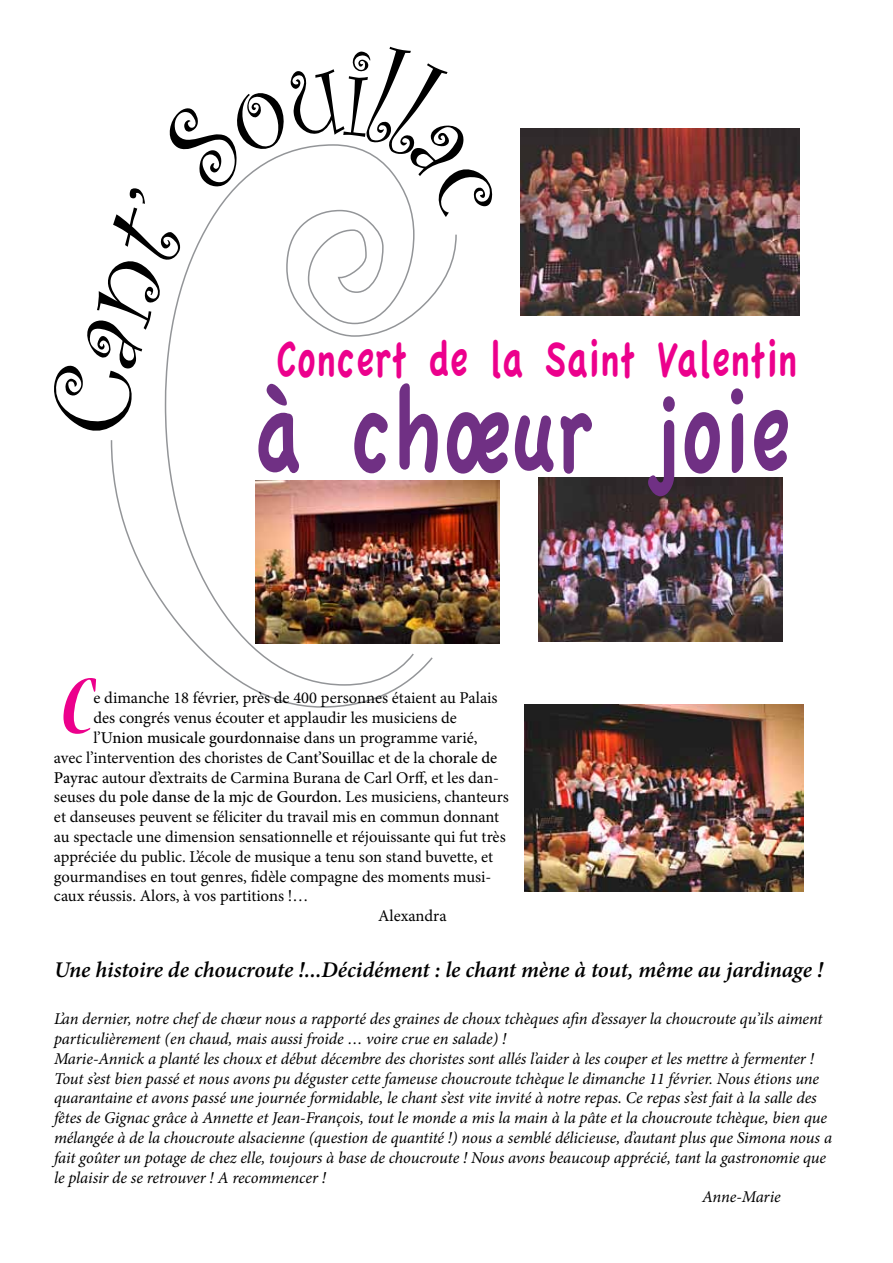
<style>
.page{position:relative;width:893px;height:1263px;background:#fff}
.page>*{position:absolute;margin:0;border:0;box-sizing:border-box;transform-origin:0 0}
.t1{font:120px "Apple Casual";color:#703084;scale:.75 1}
.t2{font:italic 700 condensed 90px "Nueva Std";color:#ec008c}
.t3{font:54px "Apple Casual";color:#ec008c;scale:.75 1}
.t4{font:italic 600 22.5px "Minion Pro";letter-spacing:-.005em;color:#000}
.t5{font:italic 16.5px "Minion Pro";letter-spacing:-.01em;color:#000}
.t6{font:16.5px "Minion Pro";color:#000}
.t7{font:500 16.5px "Minion Pro";color:#000}
.s1{font-weight:400}
.s2{font-weight:500}
</style>
<div class="page">
<img style="left:525px;top:705px;width:279px;height:186px">
<img style="left:520px;top:129px;width:279px;height:187px">
<img style="left:458px;top:480px;width:41px;height:164px">
<img style="left:538px;top:478px;width:244px;height:163px">
<svg style="left:54px;top:93px;width:230px;height:338px"></svg>
<svg style="left:290px;top:47px;width:202px;height:160px"></svg>
<svg style="left:110px;top:143px;width:348px;height:565px"></svg>
<h3 class="t3" style="left:276px;top:331px;width:697px">Concert de la Saint Valentin</h3>
<h1 class="t1" style="left:252px;top:369px;width:719px">à chœur joie</h1>
<h2 class="t2" style="left:60px;top:666px;width:35px">C</h2>
<p class="t6" style="left:94px;top:687px;width:405px">e dimanche 18 février, près de 400 personnes étaient au Palais</p>
<p class="t6" style="left:94px;top:707px;width:365px">des congrés venus écouter et applaudir les musiciens de</p>
<p class="t7" style="left:94px;top:726px;width:386px"><span class="s1">l’</span>Union musicale gourdonnaise <span class="s1">dans un programme varié,</span></p>
<p class="t6" style="left:54px;top:746px;width:445px">avec l’intervention des choristes de <span class="s2">Cant’Souillac</span> et de la <span class="s2">chorale de</span></p>
<p class="t6" style="left:54px;top:766px;width:446px"><span class="s2">Payrac</span> autour d’extraits de Carmina Burana de Carl Orff, et les dan-</p>
<p class="t6" style="left:54px;top:786px;width:456px">seuses du <span class="s2">pole danse de la mjc de Gourdon.</span> Les musiciens, chanteurs</p>
<p class="t6" style="left:54px;top:806px;width:447px">et danseuses peuvent se féliciter du travail mis en commun donnant</p>
<p class="t6" style="left:54px;top:826px;width:453px">au spectacle une dimension sensationnelle et réjouissante qui fut très</p>
<p class="t6" style="left:54px;top:845px;width:441px">appréciée du public. L’école de musique a tenu son stand buvette, et</p>
<p class="t6" style="left:54px;top:865px;width:439px">gourmandises en tout genres, fidèle compagne des moments musi-</p>
<p class="t6" style="left:54px;top:885px;width:256px">caux réussis. Alors, à vos partitions !…</p>
<p class="t6" style="left:378px;top:905px;width:70px">Alexandra</p>
<h3 class="t4" style="left:54px;top:954px;width:771px">Une histoire de choucroute !...Décidément : le chant mène à tout, même au jardinage !</h3>
<p class="t5" style="left:54px;top:1008px;width:770px">L’an dernier, notre chef de chœur nous a rapporté des graines de choux tchèques afin d’essayer la choucroute qu’ils aiment</p>
<p class="t5" style="left:54px;top:1027px;width:454px">particulièrement (en chaud, mais aussi froide … voire crue en salade) !</p>
<p class="t5" style="left:54px;top:1047px;width:762px">Marie-Annick a planté les choux et début décembre des choristes sont allés l’aider à les couper et les mettre à fermenter !</p>
<p class="t5" style="left:54px;top:1067px;width:767px">Tout s’est bien passé et nous avons pu déguster cette fameuse choucroute tchèque le dimanche 11 février. Nous étions une</p>
<p class="t5" style="left:54px;top:1087px;width:764px">quarantaine et avons passé une journée formidable, le chant s’est vite invité à notre repas. Ce repas s’est fait à la salle des</p>
<p class="t5" style="left:54px;top:1107px;width:774px">fêtes de Gignac grâce à Annette et Jean-François, tout le monde a mis la main à la pâte et la choucroute tchèque, bien que</p>
<p class="t5" style="left:54px;top:1126px;width:780px">mélangée à de la choucroute alsacienne (question de quantité !) nous a semblé délicieuse, d’autant plus que Simona nous a</p>
<p class="t5" style="left:54px;top:1146px;width:774px">fait goûter un potage de chez elle, toujours à base de choucroute ! Nous avons beaucoup apprécié, tant la gastronomie que</p>
<p class="t5" style="left:54px;top:1166px;width:274px">le plaisir de se retrouver ! A recommencer !</p>
<p class="t5" style="left:702px;top:1186px;width:80px">Anne-Marie</p>
</div>
